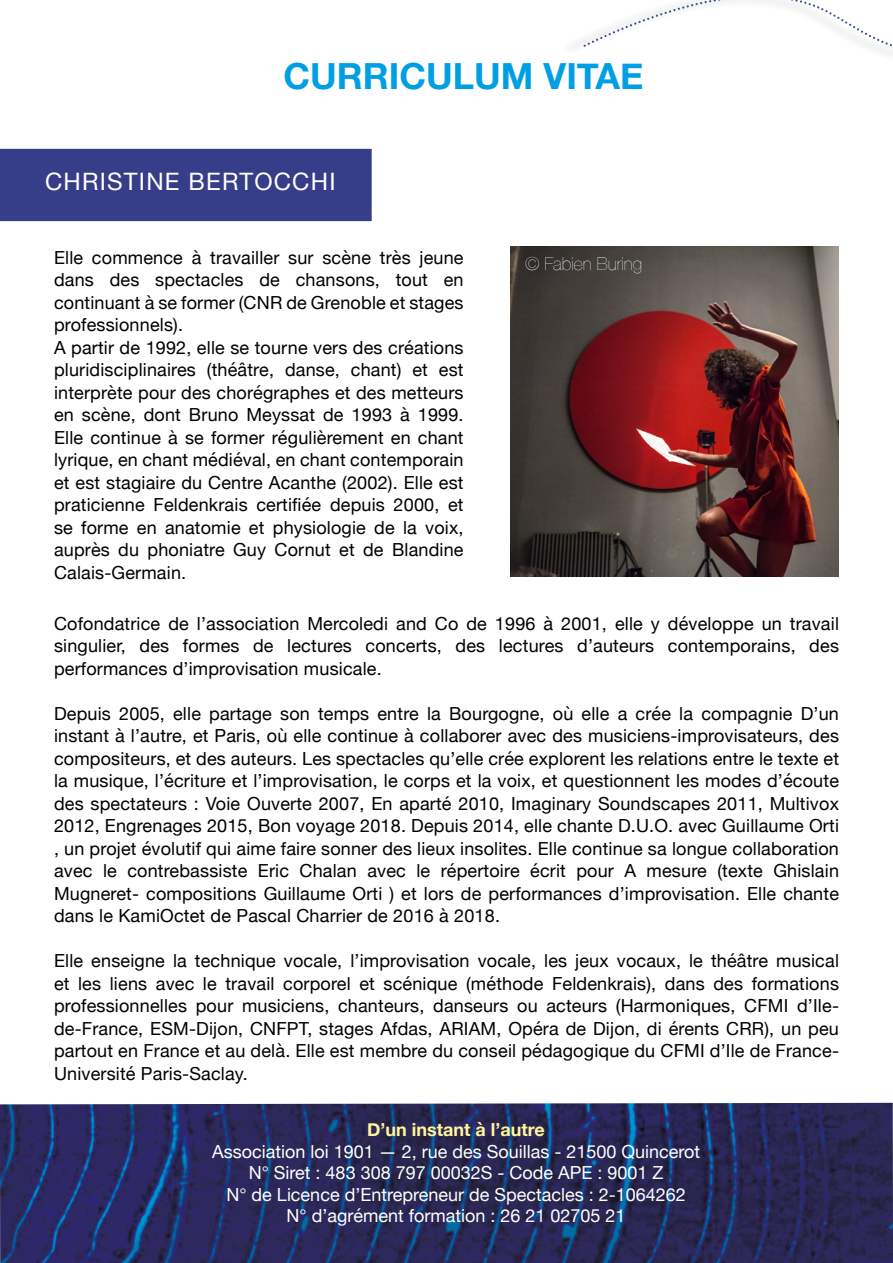
<style>
.page{position:relative;width:893px;height:1263px;background:#fff}
.page>*{position:absolute;margin:0;border:0;box-sizing:border-box;transform-origin:0 0}
.t1{font:700 36px "Helvetica Neue";color:#009fe3}
.t2{font:24px "Helvetica Neue";letter-spacing:.05em;color:#fff}
.t3{font:18px/22.5px "Helvetica Neue";letter-spacing:.01em;color:#000;text-align:justify}
.t4{font:18px/21.6px "Helvetica Neue";color:#fff;text-align:center}
.t5{font:700 18px "Helvetica Neue";color:#fff69b}
.t6{font:200 18px "Helvetica Neue";color:#fff}
</style>
<div class="page">
<svg style="left:574px;top:0;width:319px;height:55px"></svg>
<div style="left:1px;top:150px;width:370px;height:70px;background:#363e89"></div>
<div style="left:0;top:149px;width:372px;height:72px;border:2px solid #363e89"></div>
<img style="left:0;top:1103px;width:893px;height:160px">
<img style="left:510px;top:247px;width:329px;height:329px">
<h1 class="t1" style="left:284px;top:48px;width:361px">CURRICULUM VITAE</h1>
<h2 class="t2" style="left:45px;top:164px;width:292px">CHRISTINE BERTOCCHI</h2>
<p class="t3" style="left:54px;top:247px;width:411px;text-align:left">Elle commence à travailler sur scène très jeune dans des spectacles de chansons, tout en continuant à se former (CNR de Grenoble et stages professionnels).<br>A partir de 1992, elle se tourne vers des créations pluridisciplinaires (théâtre, danse, chant) et est interprète pour des chorégraphes et des metteurs en scène, dont Bruno Meyssat de 1993 à 1999.<br>Elle continue à se former régulièrement en chant lyrique, en chant médiéval, en chant contemporain et est stagiaire du Centre Acanthe (2002). Elle est praticienne Feldenkrais certifiée depuis 2000, et se forme en anatomie et physiologie de la voix, auprès du phoniatre Guy Cornut et de Blandine Calais-Germain.</p>
<p class="t6" style="left:525px;top:249px;width:119px">© Fabien Buring</p>
<p class="t3" style="left:54px;top:613px;width:786px">Cofondatrice de l’association Mercoledi and Co de 1996 à 2001, elle y développe un travail singulier, des formes de lectures concerts, des lectures d’auteurs contemporains, des performances d’improvisation musicale.</p>
<p class="t3" style="left:54px;top:703px;width:786px">Depuis 2005, elle partage son temps entre la Bourgogne, où elle a crée la compagnie D’un instant à l’autre, et Paris, où elle continue à collaborer avec des musiciens-improvisateurs, des compositeurs, et des auteurs. Les spectacles qu’elle crée explorent les relations entre le texte et la musique, l’écriture et l’improvisation, le corps et la voix, et questionnent les modes d’écoute des spectateurs : Voie Ouverte 2007, En aparté 2010, Imaginary Soundscapes 2011, Multivox 2012, Engrenages 2015, Bon voyage 2018. Depuis 2014, elle chante D.U.O. avec Guillaume Orti , un projet évolutif qui aime faire sonner des lieux insolites. Elle continue sa longue collaboration avec le contrebassiste Eric Chalan avec le répertoire écrit pour A mesure (texte Ghislain Mugneret- compositions Guillaume Orti ) et lors de performances d’improvisation. Elle chante dans le KamiOctet de Pascal Charrier de 2016 à 2018.</p>
<p class="t3" style="left:54px;top:950px;width:786px">Elle enseigne la technique vocale, l’improvisation vocale, les jeux vocaux, le théâtre musical et les liens avec le travail corporel et scénique (méthode Feldenkrais), dans des formations professionnelles pour musiciens, chanteurs, danseurs ou acteurs (Harmoniques, CFMI d’Ile&shy;de-France, ESM-Dijon, CNFPT, stages Afdas, ARIAM, Opéra de Dijon, di érents CRR), un peu partout en France et au delà. Elle est membre du conseil pédagogique du CFMI d’Ile de France-Université Paris-Saclay.</p>
<p class="t5" style="left:367px;top:1115px;width:179px">D’un instant à l’autre</p>
<p class="t4" style="left:212px;top:1141px;width:490px">Association loi 1901 — 2, rue des Souillas - 21500 Quincerot N° Siret : 483 308 797 00032S - Code APE : 9001 Z<br>N° de Licence d’Entrepreneur de Spectacles : 2-1064262<br>N° d’agrément formation : 26 21 02705 21</p>
</div>
